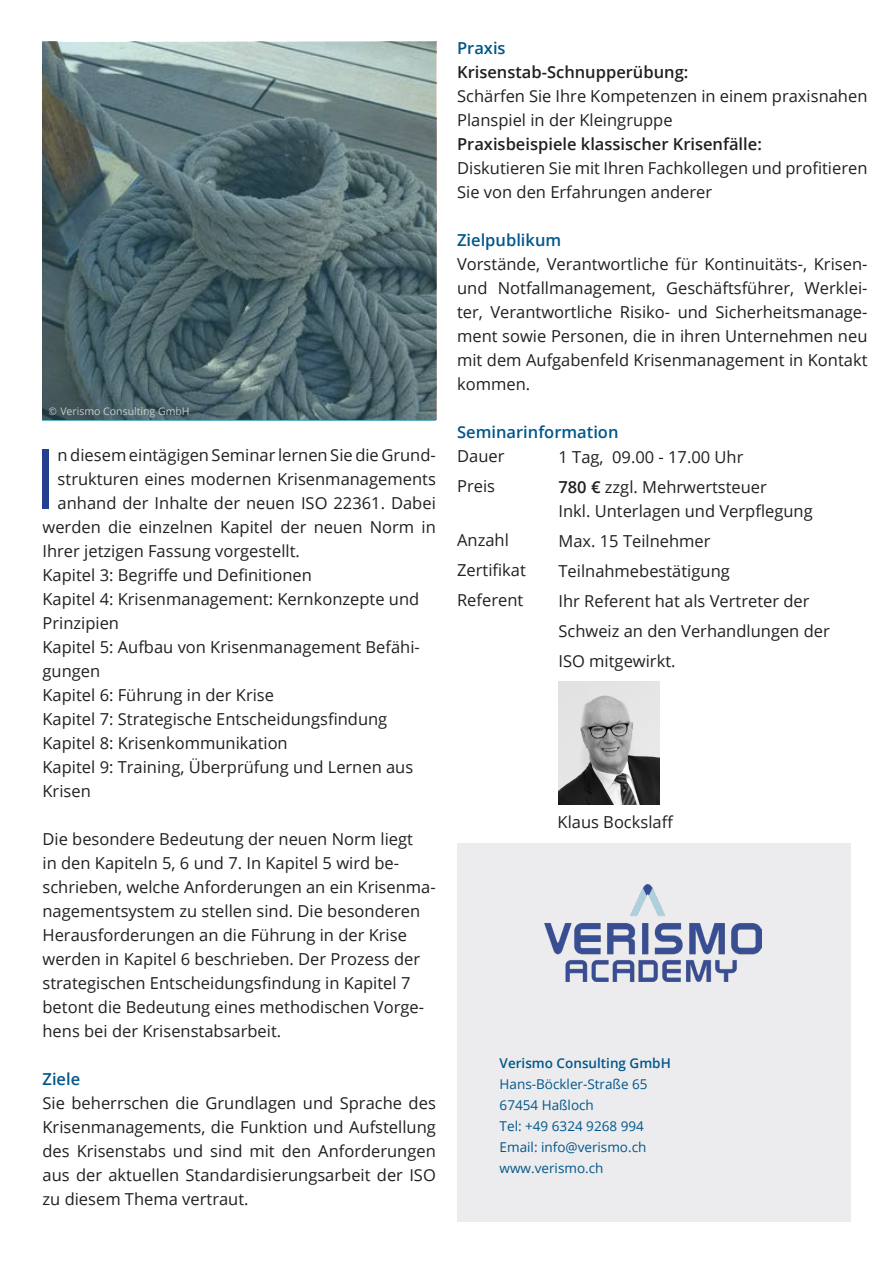
<style>
.page{position:relative;width:893px;height:1263px;background:#fff}
.page>*{position:absolute;margin:0;border:0;box-sizing:border-box;transform-origin:0 0}
.t1{font:83.7px "Open Sans";color:#253f8e}
._01_Lauftext{font:16.5px/24px "Open Sans";color:#231f20}
.t2{font:600 16.5px "Open Sans";color:#231f20}
.t3{font:600 16.5px "Open Sans";color:#00578b}
.t4{font:13.5px "Open Sans";color:#00578b}
.t5{font:600 13.5px "Open Sans";color:#00578b}
.t6{font:10.5px "Open Sans";color:#fff}
.s1{font-weight:600}
</style>
<div class="page">
<div style="left:457px;top:843px;width:393px;height:378px;background:#ececee"></div>
<img style="left:544px;top:884px;width:218px;height:97px">
<img style="left:558px;top:682px;width:101px;height:123px">
<img style="left:43px;top:41px;width:393px;height:379px">
<p class="t6" style="left:49px;top:404px;width:142px">© Verismo Consulting GmbH</p>
<p class="t1" style="left:34px;top:421px;width:25px">I</p>
<p class="_01_Lauftext" style="left:58px;top:442px;width:380px">n diesem eintägigen Seminar lernen Sie die Grund-</p>
<p class="_01_Lauftext" style="left:58px;top:466px;width:380px">strukturen eines modernen Krisenmanagements</p>
<p class="_01_Lauftext" style="left:58px;top:490px;width:380px">anhand der Inhalte der neuen ISO 22361. Dabei</p>
<p class="_01_Lauftext" style="left:43px;top:514px;width:395px">werden die einzelnen Kapitel der neuen Norm in</p>
<p class="_01_Lauftext" style="left:43px;top:538px;width:259px">Ihrer jetzigen Fassung vorgestellt.</p>
<p class="_01_Lauftext" style="left:43px;top:562px;width:271px">Kapitel 3: Begriffe und Definitionen</p>
<p class="_01_Lauftext" style="left:43px;top:586px;width:378px">Kapitel 4: Krisenmanagement: Kernkonzepte und<br>Prinzipien</p>
<p class="_01_Lauftext" style="left:43px;top:634px;width:379px">Kapitel 5: Aufbau von Krisenmanagement Befähi&shy;gungen</p>
<p class="_01_Lauftext" style="left:43px;top:682px;width:233px">Kapitel 6: Führung in der Krise</p>
<p class="_01_Lauftext" style="left:43px;top:706px;width:346px">Kapitel 7: Strategische Entscheidungsfindung</p>
<p class="_01_Lauftext" style="left:43px;top:730px;width:247px">Kapitel 8: Krisenkommunikation</p>
<p class="_01_Lauftext" style="left:43px;top:754px;width:372px">Kapitel 9: Training, Überprüfung und Lernen aus<br>Krisen</p>
<p class="_01_Lauftext" style="left:43px;top:826px;width:395px">Die besondere Bedeutung der neuen Norm liegt<br>in den Kapiteln 5, 6 und 7. In Kapitel 5 wird be&shy;schrieben, welche Anforderungen an ein Krisenma&shy;nagementsystem zu stellen sind. Die besonderen Herausforderungen an die Führung in der Krise werden in Kapitel 6 beschrieben. Der Prozess der strategischen Entscheidungsfindung in Kapitel 7 betont die Bedeutung eines methodischen Vorge&shy;hens bei der Krisenstabsarbeit.</p>
<p class="t3" style="left:43px;top:1067px;width:39px">Ziele</p>
<p class="_01_Lauftext" style="left:43px;top:1090px;width:395px;text-align:justify">Sie beherrschen die Grundlagen und Sprache des Krisenmanagements, die Funktion und Aufstellung des Krisenstabs und sind mit den Anforderungen aus der aktuellen Standardisierungsarbeit der ISO zu diesem Thema vertraut.</p>
<p class="t3" style="left:457px;top:37px;width:50px">Praxis</p>
<p class="t2" style="left:457px;top:61px;width:233px">Krisenstab-Schnupperübung:</p>
<p class="_01_Lauftext" style="left:457px;top:84px;width:412px">Schärfen Sie Ihre Kompetenzen in einem praxisnahen<br>Planspiel in der Kleingruppe</p>
<p class="t2" style="left:457px;top:133px;width:306px">Praxisbeispiele klassischer Krisenfälle:</p>
<p class="_01_Lauftext" style="left:457px;top:156px;width:412px">Diskutieren Sie mit Ihren Fachkollegen und profitieren<br>Sie von den Erfahrungen anderer</p>
<p class="t3" style="left:457px;top:229px;width:106px">Zielpublikum</p>
<p class="_01_Lauftext" style="left:457px;top:252px;width:412px;text-align:justify">Vorstände, Verantwortliche für Kontinuitäts-, Krisen&shy;und Notfallmanagement, Geschäftsführer, Werklei&shy;ter, Verantwortliche Risiko- und Sicherheitsmanage&shy;ment sowie Personen, die in ihren Unternehmen neu mit dem Aufgabenfeld Krisenmanagement in Kontakt kommen.</p>
<p class="t3" style="left:457px;top:421px;width:163px">Seminarinformation</p>
<p class="_01_Lauftext" style="left:457px;top:444px;width:49px">Dauer</p>
<p class="_01_Lauftext" style="left:457px;top:474px;width:39px">Preis</p>
<p class="_01_Lauftext" style="left:558px;top:444px;width:187px">1 Tag, 09.00 - 17.00 Uhr</p>
<p class="_01_Lauftext" style="left:558px;top:474px;width:210px"><span class="s1">780 €</span> zzgl. Mehrwertsteuer</p>
<p class="_01_Lauftext" style="left:558px;top:498px;width:256px">Inkl. Unterlagen und Verpflegung</p>
<p class="_01_Lauftext" style="left:558px;top:528px;width:154px">Max. 15 Teilnehmer</p>
<p class="_01_Lauftext" style="left:558px;top:558px;width:173px">Teilnahmebestätigung</p>
<p class="_01_Lauftext" style="left:558px;top:585px;width:273px;line-height:30px">Ihr Referent hat als Vertreter der<br>Schweiz an den Verhandlungen der<br>ISO mitgewirkt.</p>
<p class="_01_Lauftext" style="left:457px;top:528px;width:53px">Anzahl</p>
<p class="_01_Lauftext" style="left:457px;top:558px;width:70px">Zertifikat</p>
<p class="_01_Lauftext" style="left:457px;top:588px;width:68px">Referent</p>
<p class="_01_Lauftext" style="left:557px;top:809px;width:118px">Klaus Bockslaff</p>
<p class="t5" style="left:500px;top:1054px;width:173px">Verismo Consulting GmbH</p>
<p class="t4" style="left:500px;top:1075px;width:149px">Hans-Böckler-Straße 65</p>
<p class="t4" style="left:500px;top:1096px;width:96px">67454 Haßloch</p>
<p class="t4" style="left:500px;top:1117px;width:146px">Tel: +49 6324 9268 994</p>
<p class="t4" style="left:500px;top:1138px;width:148px">Email: info@verismo.ch</p>
<p class="t4" style="left:500px;top:1159px;width:105px">www.verismo.ch</p>
</div>
